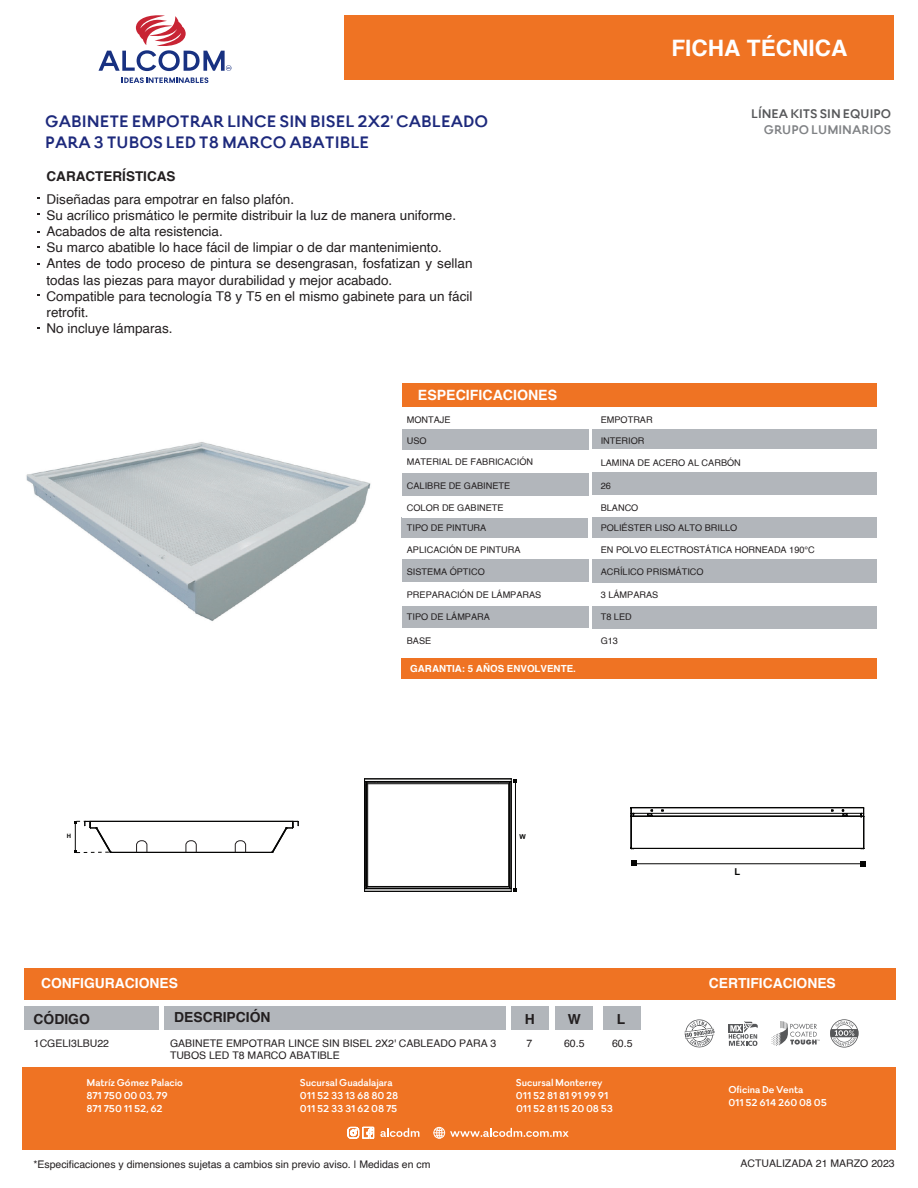
<style>
.page{position:relative;width:918px;height:1188px;background:#fff}
.page>*{position:absolute;margin:0;border:0;box-sizing:border-box;transform-origin:0 0}
.t1{font:700 22.65px "Helvetica";color:#fff}
.t2{font:700 18px/21.6px "Firme";color:#1d297c}
.t3{font:700 14.1px "Helvetica";color:#fff}
.t4{font:700 13.8px "Helvetica";color:#fff}
.t5{font:700 13.8px "Helvetica";color:#231f20}
.t6{font:700 13.65px "Firme";color:#57585a}
.t7{font:700 13.65px "Firme";color:#808285}
.t8{font:13.5px/16.2px "Helvetica";color:#231f20}
.t9{font:700 13.5px "Helvetica";color:#231f20}
.t10{font:700 10.8px/13px "Firme";letter-spacing:-.01em;color:#fff}
.t11{font:10.5px/12.6px "Helvetica";color:#231f20}
.t12{font:700 9.75px "Helvetica";color:#fff}
.t13{font:700 9.45px "Arial";color:#050504}
.t14{font:9.15px "Helvetica";color:#231f20}
.t15{font:700 6.75px "Arial";color:#050504}
.t16{font:700 6px "Arial";color:#050504}
</style>
<div class="page">
<svg style="left:830px;top:1019px;width:28px;height:29px"></svg>
<svg style="left:772px;top:1021px;width:48px;height:25px"></svg>
<svg style="left:729px;top:1021px;width:29px;height:25px"></svg>
<svg style="left:684px;top:1019px;width:31px;height:29px"></svg>
<div style="left:24px;top:1006px;width:134px;height:24px;background:#b2b6bb"></div>
<div style="left:164px;top:1006px;width:342px;height:24px;background:#b2b6bb"></div>
<div style="left:511px;top:1006px;width:38px;height:24px;background:#b2b6bb"></div>
<div style="left:556px;top:1006px;width:37px;height:24px;background:#b2b6bb"></div>
<div style="left:603px;top:1006px;width:38px;height:24px;background:#b2b6bb"></div>
<div style="left:24px;top:969px;width:872px;height:31px;background:#ef7323"></div>
<div style="left:22px;top:1067px;width:874px;height:82px;background:#ef7323"></div>
<div style="left:433px;top:1127px;width:12px;height:12px;border:1px solid #fff;border-radius:50%"></div>
<svg style="left:434px;top:1127px;width:135px;height:12px"></svg>
<svg style="left:380px;top:1128px;width:39px;height:9px"></svg>
<svg style="left:347px;top:1127px;width:27px;height:12px"></svg>
<hr style="left:111px;top:852px;width:161px;height:1px;background:#050504">
<hr style="left:90px;top:821px;width:203px;height:1px;background:#050504">
<svg style="left:272px;top:821px;width:27px;height:32px"></svg>
<svg style="left:74px;top:821px;width:38px;height:32px"></svg>
<svg style="left:136px;top:840px;width:12px;height:12px"></svg>
<svg style="left:235px;top:840px;width:11px;height:12px"></svg>
<svg style="left:185px;top:840px;width:12px;height:12px"></svg>
<hr style="left:367px;top:784px;width:1px;height:102px;background:#050504">
<hr style="left:508px;top:784px;width:1px;height:102px;background:#050504">
<hr style="left:367px;top:783px;width:143px;height:1px;background:#050504">
<hr style="left:367px;top:782px;width:143px;height:1px;background:#050504">
<hr style="left:367px;top:886px;width:143px;height:1px;background:#050504">
<hr style="left:364px;top:782px;width:1px;height:106px;background:#050504">
<hr style="left:511px;top:782px;width:1px;height:106px;background:#050504">
<hr style="left:510px;top:782px;width:1px;height:106px;background:#050504">
<hr style="left:509px;top:782px;width:1px;height:106px;background:#050504">
<hr style="left:366px;top:782px;width:1px;height:106px;background:#050504">
<hr style="left:365px;top:781px;width:146px;height:1px;background:#050504">
<svg style="left:364px;top:779px;width:14px;height:7px"></svg>
<hr style="left:365px;top:779px;width:146px;height:1px;background:#050504">
<hr style="left:365px;top:891px;width:146px;height:1px;background:#050504">
<svg style="left:364px;top:885px;width:4px;height:7px"></svg>
<hr style="left:365px;top:889px;width:146px;height:1px;background:#050504">
<hr style="left:365px;top:888px;width:146px;height:1px;background:#050504">
<svg style="left:509px;top:886px;width:8px;height:6px"></svg>
<hr style="left:515px;top:780px;width:1px;height:110px;background:#050504">
<svg style="left:498px;top:779px;width:19px;height:5px"></svg>
<svg style="left:631px;top:807px;width:233px;height:42px"></svg>
<svg style="left:631px;top:861px;width:6px;height:5px"></svg>
<hr style="left:634px;top:863px;width:230px;height:1px;background:#050504">
<svg style="left:860px;top:861px;width:6px;height:5px"></svg>
<div style="left:402px;top:559px;width:186px;height:23px;background:#b2b6bb"></div>
<div style="left:402px;top:605px;width:186px;height:24px;background:#b2b6bb"></div>
<div style="left:402px;top:583px;width:186px;height:23px;background:#fff"></div>
<div style="left:592px;top:559px;width:285px;height:23px;background:#b2b6bb"></div>
<div style="left:592px;top:606px;width:285px;height:23px;background:#b2b6bb"></div>
<div style="left:402px;top:517px;width:186px;height:21px;background:#b2b6bb"></div>
<div style="left:592px;top:517px;width:285px;height:21px;background:#b2b6bb"></div>
<div style="left:402px;top:429px;width:186px;height:20px;background:#b2b6bb"></div>
<div style="left:402px;top:473px;width:186px;height:22px;background:#b2b6bb"></div>
<div style="left:592px;top:429px;width:285px;height:20px;background:#b2b6bb"></div>
<div style="left:592px;top:472px;width:285px;height:23px;background:#b2b6bb"></div>
<div style="left:402px;top:383px;width:475px;height:24px;background:#ef7323"></div>
<div style="left:401px;top:658px;width:476px;height:21px;background:#ef7323"></div>
<svg style="left:99px;top:15px;width:132px;height:56px"></svg>
<svg style="left:122px;top:77px;width:86px;height:6px"></svg>
<div style="left:344px;top:16px;width:549px;height:64px;background:#ef7323"></div>
<img style="left:26px;top:442px;width:345px;height:179px">
<h1 class="t1" style="left:671px;top:30px;width:178px">FICHA TÉCNICA</h1>
<p class="t6" style="left:751px;top:106px;width:142px">LÍNEA KITS SIN EQUIPO</p>
<h2 class="t2" style="left:45px;top:110px;width:445px">GABINETE EMPOTRAR LINCE SIN BISEL 2X2' CABLEADO<br>PARA 3 TUBOS LED T8 MARCO ABATIBLE</h2>
<p class="t7" style="left:764px;top:121px;width:129px">GRUPO LUMINARIOS</p>
<p class="t9" style="left:47px;top:165px;width:130px">CARACTERÍSTICAS</p>
<p class="t8" style="left:47px;top:191px;width:427px">Diseñadas para empotrar en falso plafón.<br>Su acrílico prismático le permite distribuir la luz de manera uniforme.<br>Acabados de alta resistencia.<br>Su marco abatible lo hace fácil de limpiar o de dar mantenimiento.<br>Antes de todo proceso de pintura se desengrasan, fosfatizan y sellan todas las piezas para mayor durabilidad y mejor acabado.<br>Compatible para tecnología T8 y T5 en el mismo gabinete para un fácil retrofit.<br>No incluye lámparas.</p>
<p class="t3" style="left:418px;top:384px;width:141px">ESPECIFICACIONES</p>
<p class="t14" style="left:407px;top:413px;width:45px">MONTAJE</p>
<p class="t14" style="left:407px;top:434px;width:21px">USO</p>
<p class="t14" style="left:407px;top:455px;width:128px">MATERIAL DE FABRICACIÓN</p>
<p class="t14" style="left:407px;top:478px;width:105px">CALIBRE DE GABINETE</p>
<p class="t14" style="left:407px;top:501px;width:98px">COLOR DE GABINETE</p>
<p class="t14" style="left:407px;top:520px;width:81px">TIPO DE PINTURA</p>
<p class="t14" style="left:407px;top:543px;width:115px">APLICACIÓN DE PINTURA</p>
<p class="t14" style="left:601px;top:413px;width:53px">EMPOTRAR</p>
<p class="t14" style="left:601px;top:434px;width:45px">INTERIOR</p>
<p class="t14" style="left:601px;top:456px;width:142px">LAMINA DE ACERO AL CARBÓN</p>
<p class="t14" style="left:601px;top:478px;width:12px">26</p>
<p class="t14" style="left:601px;top:501px;width:39px">BLANCO</p>
<p class="t14" style="left:601px;top:520px;width:138px">POLIÉSTER LISO ALTO BRILLO</p>
<p class="t14" style="left:601px;top:543px;width:216px">EN POLVO ELECTROSTÁTICA HORNEADA 190°C</p>
<p class="t14" style="left:407px;top:565px;width:79px">SISTEMA ÓPTICO</p>
<p class="t14" style="left:407px;top:610px;width:85px">TIPO DE LÁMPARA</p>
<p class="t14" style="left:407px;top:634px;width:26px">BASE</p>
<p class="t14" style="left:601px;top:565px;width:104px">ACRÍLICO PRISMÁTICO</p>
<p class="t14" style="left:601px;top:610px;width:33px">T8 LED</p>
<p class="t14" style="left:601px;top:634px;width:19px">G13</p>
<p class="t14" style="left:407px;top:588px;width:136px">PREPARACIÓN DE LÁMPARAS</p>
<p class="t14" style="left:601px;top:588px;width:59px">3 LÁMPARAS</p>
<p class="t12" style="left:410px;top:661px;width:167px">GARANTIA: 5 AÑOS ENVOLVENTE.</p>
<p class="t16" style="left:67px;top:832px;width:6px">H</p>
<p class="t15" style="left:520px;top:832px;width:8px">W</p>
<p class="t13" style="left:734px;top:865px;width:7px">L</p>
<p class="t4" style="left:41px;top:972px;width:139px">CONFIGURACIONES</p>
<p class="t4" style="left:709px;top:972px;width:129px">CERTIFICACIONES</p>
<p class="t5" style="left:34px;top:1008px;width:58px">CÓDIGO</p>
<p class="t5" style="left:174px;top:1006px;width:98px">DESCRIPCIÓN</p>
<p class="t5" style="left:525px;top:1008px;width:12px">H</p>
<p class="t5" style="left:568px;top:1008px;width:15px">W</p>
<p class="t5" style="left:617px;top:1008px;width:10px">L</p>
<p class="t11" style="left:34px;top:1037px;width:77px">1CGELI3LBU22</p>
<p class="t11" style="left:170px;top:1037px;width:328px">GABINETE EMPOTRAR LINCE SIN BISEL 2X2' CABLEADO PARA 3<br>TUBOS LED T8 MARCO ABATIBLE</p>
<p class="t11" style="left:526px;top:1037px;width:7px">7</p>
<p class="t11" style="left:564px;top:1037px;width:22px">60.5</p>
<p class="t11" style="left:612px;top:1037px;width:22px">60.5</p>
<p class="t10" style="left:86px;top:1076px;width:98px">Matríz Gómez Palacio<br>871 750 00 03, 79<br>871 750 11 52, 62</p>
<p class="t10" style="left:300px;top:1076px;width:100px">Sucursal Guadalajara<br>011 52 33 13 68 80 28<br>011 52 33 31 62 08 75</p>
<p class="t10" style="left:516px;top:1076px;width:99px">Sucursal Monterrey<br>011 52 81 81 91 99 91<br>011 52 81 15 20 08 53</p>
<p class="t10" style="left:728px;top:1083px;width:100px">Oficina De Venta<br>011 52 614 260 08 05</p>
<p class="t11" style="left:33px;top:1158px;width:399px">*Especificaciones y dimensiones sujetas a cambios sin previo aviso. | Medidas en cm</p>
<p class="t11" style="left:741px;top:1158px;width:156px">ACTUALIZADA 21 MARZO 2023</p>
</div>
